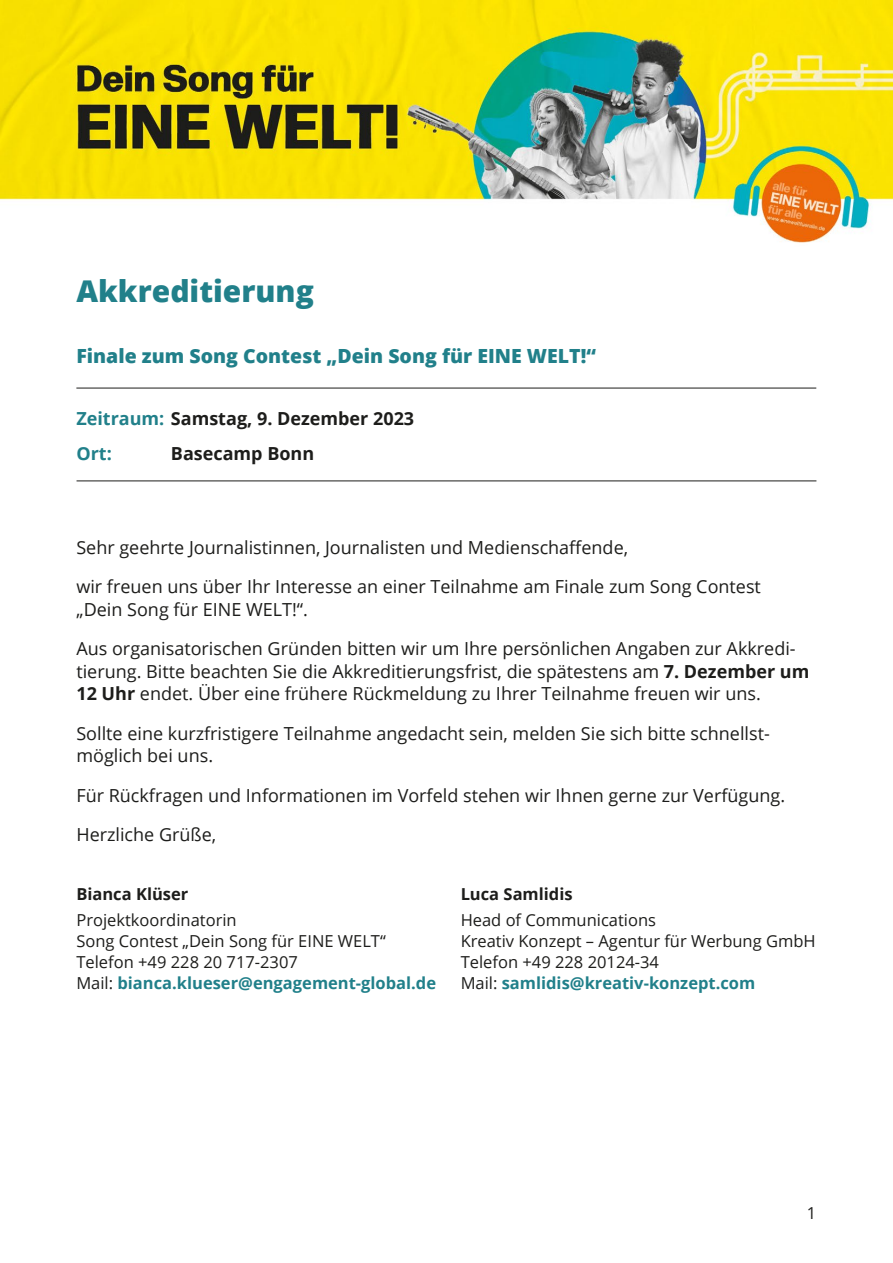
<style>
.page{position:relative;width:893px;height:1263px;background:#fff}
.page>*{position:absolute;margin:0;border:0;box-sizing:border-box;transform-origin:0 0}
.t1{font:800 30px "Open Sans";color:#21808a}
.t2{font:800 19.5px "Open Sans";color:#21808a}
.t3{font:18px/22.5px "Open Sans";color:#1d1d1b}
.t4{font:700 18px "Open Sans";color:#1d1d1b}
.t5{font:700 18px "Open Sans";color:#21808a}
.t6{font:16.5px/21px "Open Sans";color:#1d1d1b}
.t7{font:700 16.5px "Open Sans";color:#1d1d1b}
.s1{color:#21808a}
.s2{font-weight:700}
.s3{font-weight:700;color:#21808a}
</style>
<div class="page">
<img style="left:0;top:0;width:893px;height:243px">
<hr style="left:76px;top:388px;width:740px;height:1px;background:#1d1d1b">
<hr style="left:77px;top:480px;width:739px;height:1px;background:#1d1d1b">
<h1 class="t1" style="left:76px;top:268px;width:239px">Akkreditierung</h1>
<h2 class="t2" style="left:76px;top:341px;width:521px">Finale zum Song Contest „Dein Song für EINE WELT!“</h2>
<p class="t4" style="left:76px;top:406px;width:339px"><span class="s1">Zeitraum:</span> Samstag, 9. Dezember 2023</p>
<p class="t5" style="left:76px;top:441px;width:37px">Ort:</p>
<p class="t4" style="left:171px;top:441px;width:145px">Basecamp Bonn</p>
<p class="t3" style="left:76px;top:536px;width:553px">Sehr geehrte Journalistinnen, Journalisten und Medienschaffende,</p>
<p class="t3" style="left:76px;top:575px;width:686px">wir freuen uns über Ihr Interesse an einer Teilnahme am Finale zum Song Contest „Dein Song für EINE WELT!“.</p>
<p class="t3" style="left:76px;top:637px;width:734px">Aus organisatorischen Gründen bitten wir um Ihre persönlichen Angaben zur Akkredi&shy;tierung. Bitte beachten Sie die Akkreditierungsfrist, die spätestens am <span class="s2">7. Dezember um<br>12 Uhr</span> endet. Über eine frühere Rückmeldung zu Ihrer Teilnahme freuen wir uns.</p>
<p class="t3" style="left:76px;top:722px;width:695px">Sollte eine kurzfristigere Teilnahme angedacht sein, melden Sie sich bitte schnellst&shy;möglich bei uns.</p>
<p class="t3" style="left:76px;top:784px;width:710px">Für Rückfragen und Informationen im Vorfeld stehen wir Ihnen gerne zur Verfügung.</p>
<p class="t3" style="left:76px;top:823px;width:141px">Herzliche Grüße,</p>
<p class="t7" style="left:76px;top:883px;width:113px">Bianca Klüser</p>
<p class="t6" style="left:76px;top:909px;width:361px">Projektkoordinatorin<br>Song Contest „Dein Song für EINE WELT“ Telefon +49 228 20 717-2307<br>Mail: <span class="s3">bianca.klueser@engagement-global.de</span></p>
<p class="t7" style="left:461px;top:883px;width:113px">Luca Samlidis</p>
<p class="t6" style="left:461px;top:909px;width:357px">Head of Communications<br>Kreativ Konzept – Agentur für Werbung GmbH<br>Telefon +49 228 20124-34<br>Mail: <span class="s3">samlidis@kreativ-konzept.com</span></p>
<p class="t6" style="left:807px;top:1202px;width:11px">1</p>
</div>
